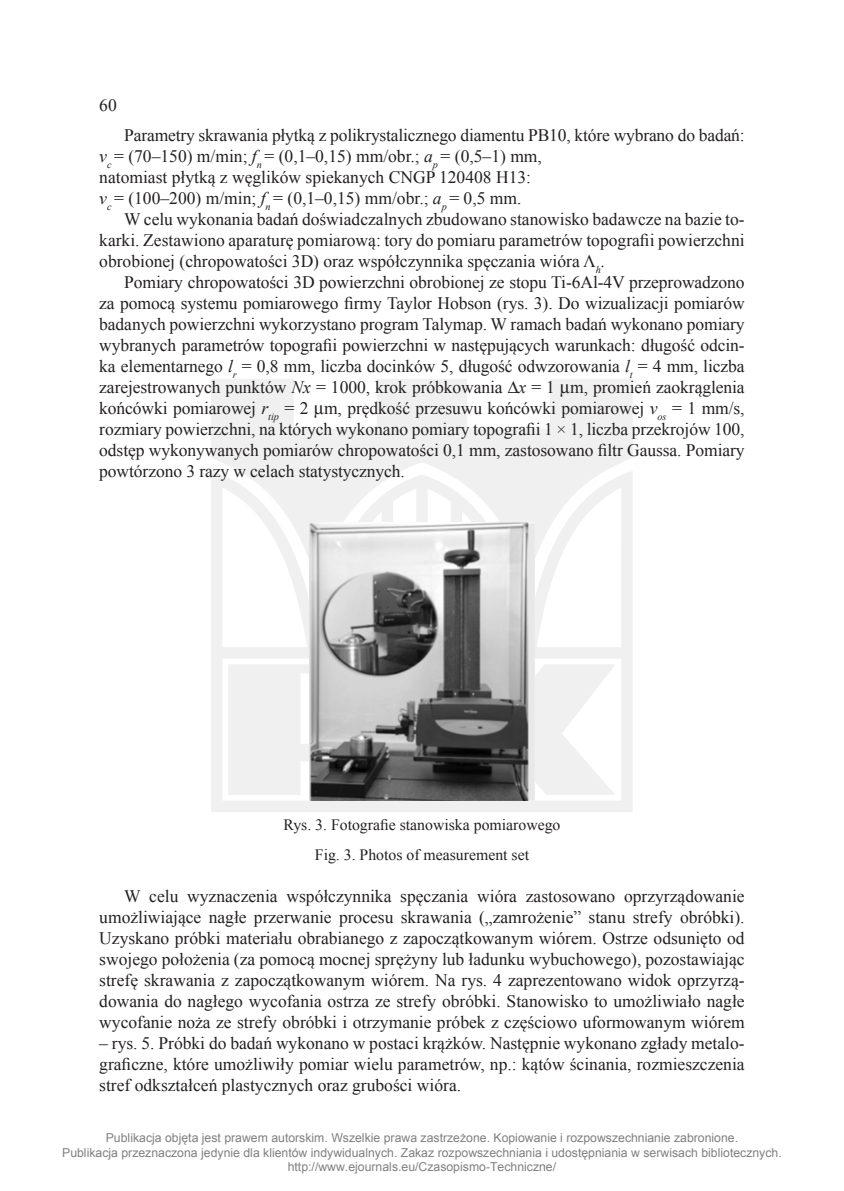
<style>
.page{position:relative;width:844px;height:1191px;background:#fff}
.page>*{position:absolute;margin:0;border:0;box-sizing:border-box;transform-origin:0 0}
.tekst_cz{font:17.5px/21px "Times New Roman";color:#231f20;text-align:justify}
.wiersz_cz{font:17.5px "Times New Roman";color:#231f20}
.ryc__cz{font:15.75px "Times New Roman";color:#231f20}
.t1{font:12.25px/14.7px "Arial";color:#808080;text-align:center}
.s1{font-style:italic}
</style>
<div class="page">
<svg style="left:211px;top:379px;width:421px;height:433px;fill:#eff0ef"></svg>
<img style="left:309px;top:523px;width:225px;height:277px">
<svg style="left:560px;top:384px;width:10px;height:13px"></svg>
<svg style="left:314px;top:405px;width:10px;height:13px"></svg>
<p class="tekst_cz" style="left:99px;top:95px;width:19px">60</p>
<p class="tekst_cz" style="left:124px;top:124px;width:621px">Parametry skrawania płytką z polikrystalicznego diamentu PB10, które wybrano do badań:</p>
<p class="wiersz_cz" style="left:99px;top:144px;width:444px"><span class="s1">v</span><sub>c</sub> = (70–150) m/min; <span class="s1">f</span><sub>n</sub> = (0,1–0,15) mm/obr.; <span class="s1">a</span><sub>p</sub> = (0,5–1) mm,</p>
<p class="wiersz_cz" style="left:99px;top:165px;width:433px">natomiast płytką z węglików spiekanych CNGP 120408 H13:</p>
<p class="wiersz_cz" style="left:99px;top:186px;width:423px"><span class="s1">v</span><sub>c</sub> = (100–200) m/min; <span class="s1">f</span><sub>n</sub> = (0,1–0,15) mm/obr.; <span class="s1">a</span><sub>p</sub> = 0,5 mm.</p>
<p class="tekst_cz" style="left:99px;top:208px;width:646px;text-indent:25px">W celu wykonania badań doświadczalnych zbudowano stanowisko badawcze na bazie to&shy;karki. Zestawiono aparaturę pomiarową: tory do pomiaru parametrów topografii powierzchni obrobionej (chropowatości 3D) oraz współczynnika spęczania wióra Λ<sub>h</sub><span class="s1">.</span></p>
<p class="tekst_cz" style="left:99px;top:271px;width:646px;text-indent:25px">Pomiary chropowatości 3D powierzchni obrobionej ze stopu Ti-6Al-4V przeprowadzono za pomocą systemu pomiarowego firmy Taylor Hobson (rys. 3). Do wizualizacji pomiarów badanych powierzchni wykorzystano program Talymap. W ramach badań wykonano pomiary wybranych parametrów topografii powierzchni w następujących warunkach: długość odcin&shy;ka elementarnego <span class="s1">l</span><sub>r</sub> = 0,8 mm, liczba docinków 5, długość odwzorowania <span class="s1">l</span><sub>t</sub> = 4 mm, liczba zarejestrowanych punktów <span class="s1">Nx</span> = 1000, krok próbkowania ∆<span class="s1">x</span> = 1 m, promień zaokrąglenia końcówki pomiarowej <span class="s1">r</span><sub>tip</sub> = 2 m, prędkość przesuwu końcówki pomiarowej <span class="s1">v</span><sub>os</sub> = 1 mm/s, rozmiary powierzchni, na których wykonano pomiary topografii 1 × 1, liczba przekrojów 100, odstęp wykonywanych pomiarów chropowatości 0,1 mm, zastosowano filtr Gaussa. Pomiary powtórzono 3 razy w celach statystycznych.</p>
<p class="ryc__cz" style="left:283px;top:814px;width:278px">Rys. 3. Fotografie stanowiska pomiarowego</p>
<p class="ryc__cz" style="left:315px;top:843px;width:215px">Fig. 3. Photos of measurement set</p>
<p class="tekst_cz" style="left:99px;top:885px;width:646px;text-indent:25px">W celu wyznaczenia współczynnika spęczania wióra zastosowano oprzyrządowanie umożliwiające nagłe przerwanie procesu skrawania („zamrożenie” stanu strefy obróbki).<br>Uzyskano próbki materiału obrabianego z zapoczątkowanym wiórem. Ostrze odsunięto od swojego położenia (za pomocą mocnej sprężyny lub ładunku wybuchowego), pozostawiając strefę skrawania z zapoczątkowanym wiórem. Na rys. 4 zaprezentowano widok oprzyrzą&shy;dowania do nagłego wycofania ostrza ze strefy obróbki. Stanowisko to umożliwiało nagłe wycofanie noża ze strefy obróbki i otrzymanie próbek z częściowo uformowanym wiórem</p>
<p class="tekst_cz" style="left:99px;top:1032px;width:646px">– rys. 5. Próbki do badań wykonano w postaci krążków. Następnie wykonano zgłady metalo&shy;graficzne, które umożliwiły pomiar wielu parametrów, np.: kątów ścinania, rozmieszczenia stref odkształceń plastycznych oraz grubości wióra.</p>
<p class="t1" style="left:62px;top:1130px;width:721px">Publikacja objęta jest prawem autorskim. Wszelkie prawa zastrzeżone. Kopiowanie i rozpowszechnianie zabronione.<br>Publikacja przeznaczona jedynie dla klientów indywidualnych. Zakaz rozpowszechniania i udostępniania w serwisach bibliotecznych. http://www.ejournals.eu/Czasopismo-Techniczne/</p>
</div>
